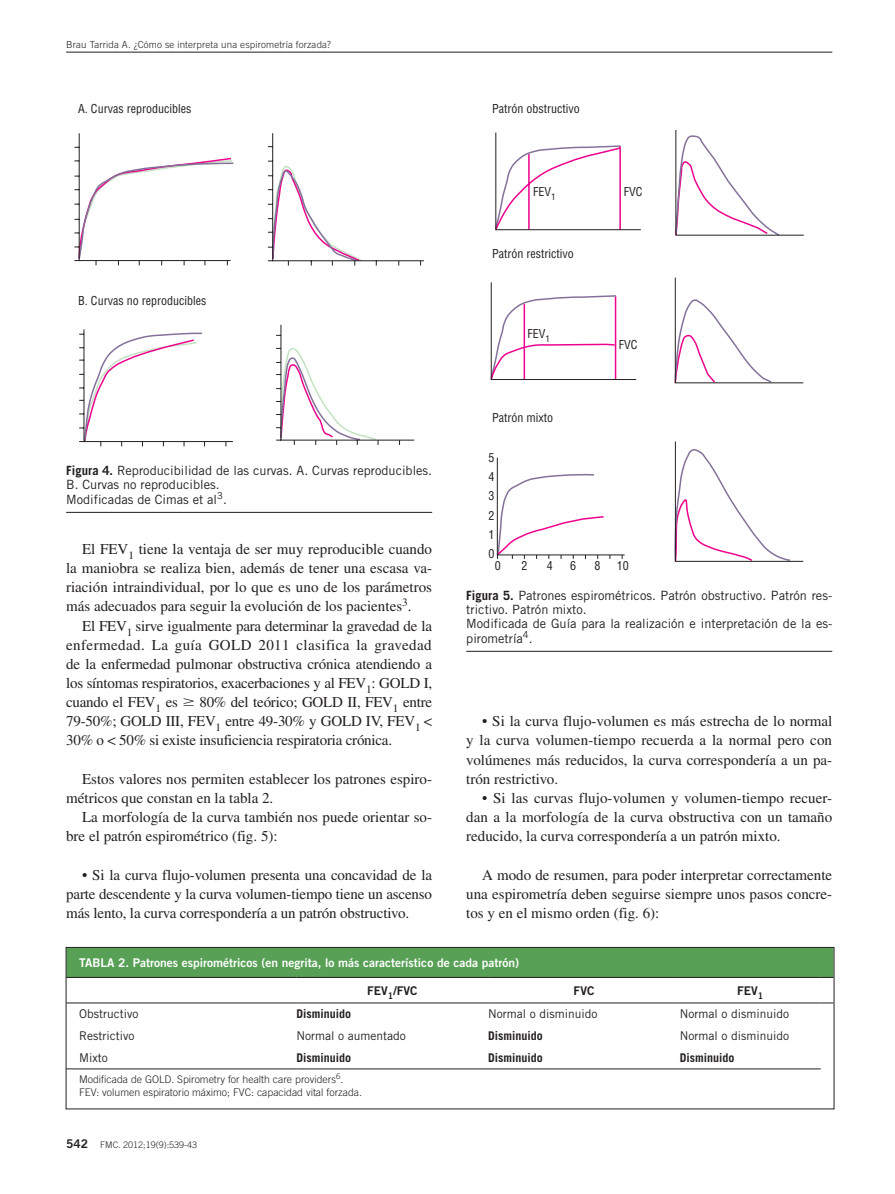
<style>
.page{position:relative;width:895px;height:1194px;background:#fff}
.page>*{position:absolute;margin:0;border:0;box-sizing:border-box;transform-origin:0 0}
._20_Texto_general{font:15px/19.2px "Times LT Std";color:#231f20;text-align:justify}
._30_Epígrafes{font:12.75px/14.4px "Trade Gothic LT Std";color:#231f20}
.t1{font:condensed 12px/19.4px "Helvetica LT Std";color:#231f20;text-align:justify}
._46_Texto_tabla{font:12px "Trade Gothic LT Std";color:#231f20}
._42_TIT_TABLA{font:12px "Trade Gothic LT Std Bd 2";color:#fff}
._46_Texto_tabla-2{font:700 12px "Trade Gothic LT Std";color:#231f20}
._44_Celdilla_tabla{font:12px "Trade Gothic LT Std Bd 2";color:#231f20}
._48_Nota_tabla{font:300 10.5px "Trade Gothic LT Std";color:#231f20}
.t2{font:300 9.75px "Trade Gothic LT Std";letter-spacing:.015em;color:#231f20}
.t3{font:300 9px "Trade Gothic LT Std";color:#231f20}
.s1{font-weight:700}
.s2{font-family:"Trade Gothic LT Std Bd 2";font-weight:400;font-size:12px}
</style>
<div class="page">
<hr style="left:66px;top:52px;width:765px;height:1px;background:#231f20">
<svg style="left:79px;top:329px;width:154px;height:117px"></svg>
<svg style="left:74px;top:133px;width:160px;height:132px"></svg>
<svg style="left:276px;top:324px;width:139px;height:121px"></svg>
<svg style="left:267px;top:133px;width:157px;height:133px"></svg>
<hr style="left:66px;top:512px;width:366px;height:1px;background:#231f20">
<svg style="left:495px;top:132px;width:146px;height:99px"></svg>
<svg style="left:675px;top:130px;width:128px;height:106px"></svg>
<svg style="left:490px;top:282px;width:146px;height:98px"></svg>
<svg style="left:674px;top:277px;width:129px;height:107px"></svg>
<svg style="left:496px;top:457px;width:129px;height:102px"></svg>
<svg style="left:674px;top:441px;width:129px;height:121px"></svg>
<hr style="left:466px;top:651px;width:365px;height:1px;background:#231f20">
<div style="left:68px;top:949px;width:763px;height:28px;background:#57a055"></div>
<hr style="left:79px;top:1002px;width:217px;height:1px;background:#231f20">
<hr style="left:296px;top:1002px;width:192px;height:1px;background:#231f20">
<hr style="left:488px;top:1002px;width:191px;height:1px;background:#231f20">
<hr style="left:679px;top:1002px;width:141px;height:1px;background:#231f20">
<hr style="left:79px;top:1068px;width:217px;height:1px;background:#231f20">
<hr style="left:296px;top:1068px;width:192px;height:1px;background:#231f20">
<hr style="left:488px;top:1068px;width:191px;height:1px;background:#231f20">
<hr style="left:679px;top:1068px;width:141px;height:1px;background:#231f20">
<div style="left:66px;top:947px;width:767px;height:161px;border:1px solid #231f20"></div>
<p class="t2" style="left:66px;top:38px;width:266px">Brau Tarrida A. ¿Cómo se interpreta una espirometría forzada?</p>
<p class="t1" style="left:78px;top:99px;width:115px">A. Curvas reproducibles</p>
<p class="t1" style="left:78px;top:291px;width:130px">B. Curvas no reproducibles</p>
<p class="_30_Epígrafes" style="left:66px;top:463px;width:367px"><span class="s1">Figura 4.</span> Reproducibilidad de las curvas. A. Curvas reproducibles.<br>B. Curvas no reproducibles.</p>
<p class="_30_Epígrafes" style="left:66px;top:491px;width:162px">Modificadas de Cimas et al<sup>3</sup>.</p>
<p class="_20_Texto_general" style="left:66px;top:539px;width:367px;text-indent:16px">El FEV<sub>1</sub> tiene la ventaja de ser muy reproducible cuando la maniobra se realiza bien, además de tener una escasa va&shy;riación intraindividual, por lo que es uno de los parámetros más adecuados para seguir la evolución de los pacientes<sup>3</sup>.</p>
<p class="_20_Texto_general" style="left:66px;top:615px;width:367px;text-indent:16px">El FEV<sub>1</sub> sirve igualmente para determinar la gravedad de la enfermedad. La guía GOLD 2011 clasifica la gravedad de la enfermedad pulmonar obstructiva crónica atendiendo a los síntomas respiratorios, exacerbaciones y al FEV<sub>1</sub>: GOLD I, cuando el FEV<sub>1</sub> es ≥ 80% del teórico; GOLD II, FEV<sub>1</sub> entre 79-50%; GOLD III, FEV<sub>1</sub> entre 49-30% y GOLD IV, FEV<sub>1</sub> &lt; 30% o &lt; 50% si existe insuficiencia respiratoria crónica.</p>
<p class="_20_Texto_general" style="left:66px;top:768px;width:367px;text-indent:16px">Estos valores nos permiten establecer los patrones espiro&shy;métricos que constan en la tabla 2.</p>
<p class="_20_Texto_general" style="left:66px;top:807px;width:367px;text-indent:16px">La morfología de la curva también nos puede orientar so&shy;bre el patrón espirométrico (fig. 5):</p>
<p class="_20_Texto_general" style="left:66px;top:864px;width:367px;text-indent:16px">• Si la curva flujo-volumen presenta una concavidad de la parte descendente y la curva volumen-tiempo tiene un ascenso más lento, la curva correspondería a un patrón obstructivo.</p>
<p class="t1" style="left:492px;top:99px;width:89px">Patrón obstructivo</p>
<p class="t1" style="left:533px;top:182px;width:24px">FEV<sub>1</sub></p>
<p class="t1" style="left:623px;top:182px;width:20px">FVC</p>
<p class="t1" style="left:492px;top:243px;width:83px">Patrón restrictivo</p>
<p class="t1" style="left:527px;top:324px;width:24px">FEV<sub>1</sub></p>
<p class="t1" style="left:618px;top:335px;width:20px">FVC</p>
<p class="t1" style="left:492px;top:408px;width:62px">Patrón mixto</p>
<p class="t1" style="left:488px;top:447px;width:7px">5<br>4<br>3<br>2<br>1<br>0</p>
<p class="t1" style="left:494px;top:555px;width:7px">0</p>
<p class="t1" style="left:521px;top:555px;width:7px">2</p>
<p class="t1" style="left:546px;top:555px;width:7px">4</p>
<p class="t1" style="left:570px;top:555px;width:7px">6</p>
<p class="t1" style="left:594px;top:555px;width:7px">8</p>
<p class="t1" style="left:616px;top:555px;width:13px">10</p>
<p class="_30_Epígrafes" style="left:466px;top:587px;width:367px"><span class="s1">Figura 5.</span> Patrones espirométricos. Patrón obstructivo. Patrón res&shy;trictivo. Patrón mixto.</p>
<p class="_30_Epígrafes" style="left:466px;top:616px;width:367px">Modificada de Guía para la realización e interpretación de la es&shy;pirometría<sup>4</sup>.</p>
<p class="_20_Texto_general" style="left:466px;top:711px;width:367px;text-indent:16px">• Si la curva flujo-volumen es más estrecha de lo normal y la curva volumen-tiempo recuerda a la normal pero con volúmenes más reducidos, la curva correspondería a un pa&shy;trón restrictivo.</p>
<p class="_20_Texto_general" style="left:466px;top:788px;width:367px;text-indent:16px">• Si las curvas flujo-volumen y volumen-tiempo recuer&shy;dan a la morfología de la curva obstructiva con un tamaño reducido, la curva correspondería a un patrón mixto.</p>
<p class="_20_Texto_general" style="left:466px;top:864px;width:367px;text-indent:16px">A modo de resumen, para poder interpretar correctamente una espirometría deben seguirse siempre unos pasos concre&shy;tos y en el mismo orden (fig. 6):</p>
<p class="_42_TIT_TABLA" style="left:79px;top:954px;width:441px">TABLA 2. Patrones espirométricos (en negrita, lo más característico de cada patrón)</p>
<p class="_44_Celdilla_tabla" style="left:367px;top:982px;width:52px">FEV<sub>1</sub>/FVC</p>
<p class="_44_Celdilla_tabla" style="left:573px;top:982px;width:22px">FVC</p>
<p class="_44_Celdilla_tabla" style="left:736px;top:982px;width:28px">FEV<sub>1</sub></p>
<p class="_46_Texto_tabla" style="left:79px;top:1006px;width:61px">Obstructivo</p>
<p class="_46_Texto_tabla-2" style="left:296px;top:1006px;width:56px">Disminuido</p>
<p class="_46_Texto_tabla" style="left:488px;top:1006px;width:111px">Normal o disminuido</p>
<p class="_46_Texto_tabla" style="left:679px;top:1006px;width:111px">Normal o disminuido</p>
<p class="_46_Texto_tabla" style="left:79px;top:1028px;width:57px">Restrictivo</p>
<p class="_46_Texto_tabla" style="left:296px;top:1028px;width:111px">Normal o aumentado</p>
<p class="_46_Texto_tabla-2" style="left:488px;top:1028px;width:56px">Disminuido</p>
<p class="_46_Texto_tabla" style="left:679px;top:1028px;width:111px">Normal o disminuido</p>
<p class="_46_Texto_tabla" style="left:79px;top:1050px;width:30px">Mixto</p>
<p class="_46_Texto_tabla-2" style="left:296px;top:1050px;width:56px">Disminuido</p>
<p class="_46_Texto_tabla-2" style="left:488px;top:1050px;width:56px">Disminuido</p>
<p class="_46_Texto_tabla-2" style="left:679px;top:1050px;width:56px">Disminuido</p>
<p class="_48_Nota_tabla" style="left:79px;top:1072px;width:265px">Modificada de GOLD. Spirometry for health care providers<sup>6</sup>.</p>
<p class="_48_Nota_tabla" style="left:79px;top:1085px;width:284px">FEV: volumen espiratorio máximo; FVC: capacidad vital forzada.</p>
<p class="t3" style="left:66px;top:1139px;width:133px"><span class="s2">542</span> FMC. 2012;19(9):539-43</p>
</div>
